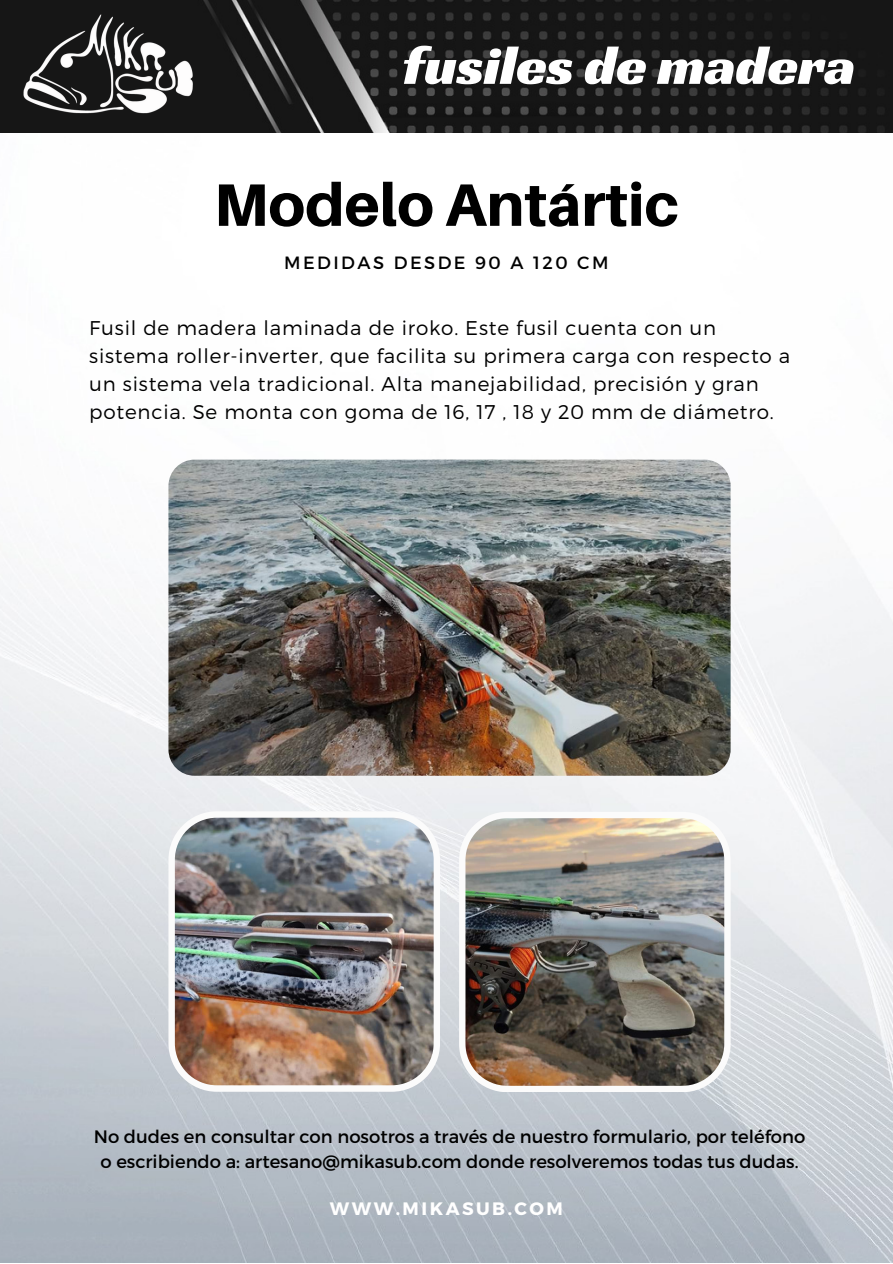
<style>
.page{position:relative;width:893px;height:1264px;background:#fff}
.page>*{position:absolute;margin:0;border:0;box-sizing:border-box;transform-origin:0 0}
.t1{font:800 60px "Aileron";color:#000}
.t2{font:55.5px "Racing Sans One";color:#fff}
.t3{font:300 19.8px/28.2px "Montserrat";letter-spacing:.04em;color:#000}
.t4{font:18px/24.8px "Montserrat";color:#000;text-align:center}
.t5{font:700 18px "Montserrat";letter-spacing:.14em;color:#fff}
.t6{font:17.7px "Montserrat";letter-spacing:.14em;color:#000}
</style>
<div class="page">
<img style="left:0;top:132px;width:892px;height:1129px">
<img style="left:0;top:0;width:892px;height:132px">
<img style="left:12px;top:5px;width:190px;height:123px">
<img style="left:168px;top:459px;width:562px;height:316px;border-radius:26px">
<img style="left:168px;top:811px;width:272px;height:280px">
<img style="left:459px;top:811px;width:271px;height:281px">
<p class="t2" style="left:402px;top:30px;width:455px">fusiles de madera</p>
<p class="t1" style="left:214px;top:168px;width:466px">Modelo Antártic</p>
<p class="t6" style="left:284px;top:251px;width:326px">MEDIDAS DESDE 90 A 120 CM</p>
<p class="t3" style="left:89px;top:312px;width:702px">Fusil de madera laminada de iroko. Este fusil cuenta con un sistema roller-inverter, que facilita su primera carga con respecto a un sistema vela tradicional. Alta manejabilidad, precisión y gran potencia. Se monta con goma de 16, 17 , 18 y 20 mm de diámetro.</p>
<p class="t4" style="left:94px;top:1123px;width:713px">No dudes en consultar con nosotros a través de nuestro formulario, por teléfono o escribiendo a: artesano@mikasub.com donde resolveremos todas tus dudas.</p>
<p class="t5" style="left:330px;top:1196px;width:235px">WWW.MIKASUB.COM</p>
</div>
